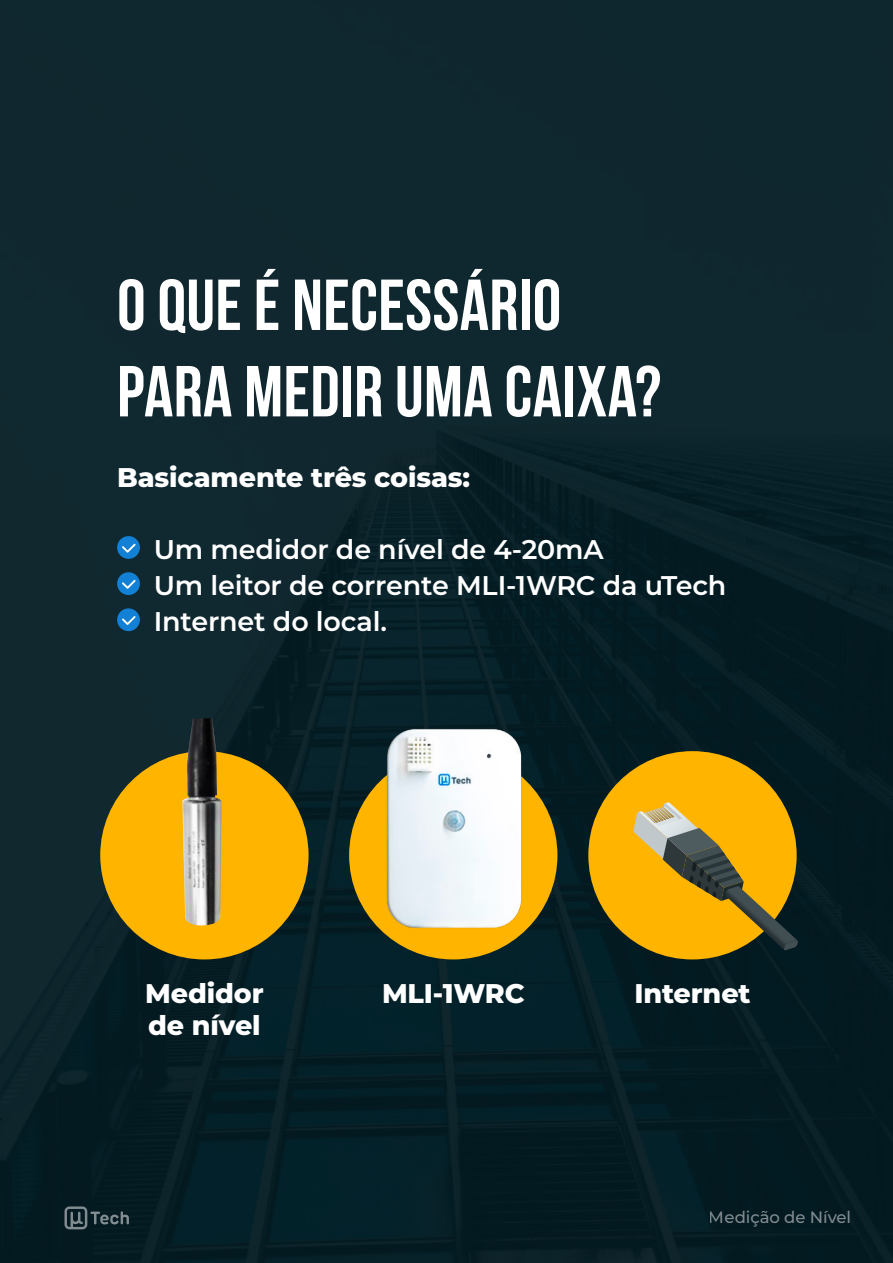
<style>
.page{position:relative;width:893px;height:1263px;background:#fff}
.page>*{position:absolute;margin:0;border:0;box-sizing:border-box;transform-origin:0 0}
.t1{font:700 72px/86.4px "Bebas Neue";letter-spacing:.005em;color:#fff}
.t2{font:600 27px/36px "Montserrat";letter-spacing:-.005em;color:#fff}
.t3{font:800 27px/32.4px "Montserrat";letter-spacing:-.005em;color:#fff}
.t4{font:500 16.5px "Montserrat";letter-spacing:-.005em;color:#fff}
</style>
<div class="page">
<div style="left:0;top:0;width:893px;height:1263px;background:linear-gradient(to right,#0e262d,#071f26)"></div>
<svg style="left:64px;top:1206px;width:65px;height:23px"></svg>
<div style="left:100px;top:751px;width:209px;height:208px;background:#ffb400;border-radius:50%"></div>
<div style="left:349px;top:751px;width:208px;height:208px;background:#ffb400;border-radius:50%"></div>
<div style="left:588px;top:751px;width:209px;height:208px;background:#ffb400;border-radius:50%"></div>
<img style="left:360px;top:721px;width:187px;height:214px">
<div style="left:448px;top:883px;width:13px;height:12px;background:#eff4f8;border-radius:50%"></div>
<svg style="left:633px;top:802px;width:165px;height:148px"></svg>
<img style="left:182px;top:718px;width:39px;height:208px">
<div style="left:117px;top:536px;width:23px;height:23px;background:#1280d4;border-radius:50%"></div>
<svg style="left:122px;top:543px;width:14px;height:10px"></svg>
<div style="left:117px;top:572px;width:23px;height:23px;background:#1280d4;border-radius:50%"></div>
<svg style="left:122px;top:579px;width:14px;height:10px"></svg>
<div style="left:117px;top:608px;width:23px;height:23px;background:#1280d4;border-radius:50%"></div>
<svg style="left:122px;top:616px;width:14px;height:9px"></svg>
<h1 class="t1" style="left:117px;top:261px;width:545px">O QUE É NECESSÁRIO<br>PARA MEDIR UMA CAIXA?</h1>
<p class="t3" style="left:117px;top:460px;width:354px">Basicamente três coisas:</p>
<p class="t2" style="left:154px;top:530px;width:574px">Um medidor de nível de 4-20mA<br>Um leitor de corrente MLI-1WRC da uTech<br>Internet do local.</p>
<p class="t3" style="left:145px;top:975px;width:120px">Medidor de nível</p>
<p class="t3" style="left:382px;top:975px;width:144px">MLI-1WRC</p>
<p class="t3" style="left:634px;top:975px;width:118px">Internet</p>
<p class="t4" style="left:709px;top:1205px;width:144px">Medição de Nível</p>
</div>
